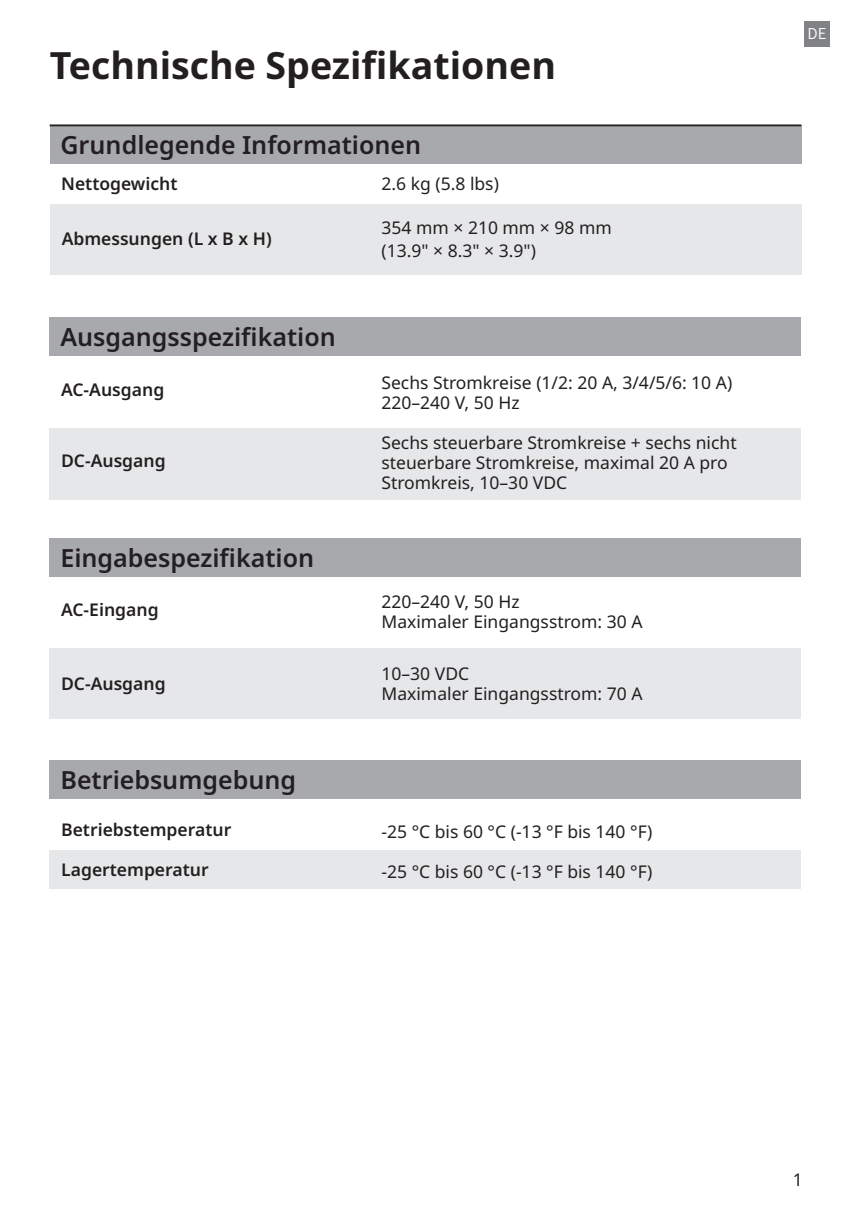
<style>
.page{position:relative;width:851px;height:1205px;background:#fff}
.page>*{position:absolute;margin:0;border:0;box-sizing:border-box;transform-origin:0 0}
.t1{font:700 37.5px "Noto Sans";color:#231f20}
.t2{font:600 25px "Noto Sans";color:#231f20}
.t3{font:17.5px/20px "Noto Sans";color:#231f20}
.t4{font:600 17.5px "Noto Sans";color:#231f20}
.t5{font:15px "Source Han Sans CN";color:#fff}
</style>
<div class="page">
<div style="left:804px;top:21px;width:25px;height:25px;background:#808285"></div>
<div style="left:50px;top:648px;width:751px;height:71px;background:#e6e7e9"></div>
<div style="left:50px;top:125px;width:751px;height:39px;background:#a8a9ad"></div>
<div style="left:50px;top:760px;width:751px;height:39px;background:#a8a9ad"></div>
<div style="left:50px;top:317px;width:751px;height:39px;background:#a8a9ad"></div>
<div style="left:50px;top:538px;width:751px;height:39px;background:#a8a9ad"></div>
<div style="left:50px;top:204px;width:751px;height:71px;background:#e6e7e9"></div>
<div style="left:50px;top:850px;width:751px;height:38px;background:#e6e7e9"></div>
<div style="left:50px;top:428px;width:751px;height:71px;background:#e6e7e9"></div>
<hr style="left:50px;top:124px;width:751px;height:2px;background:#fff">
<h1 class="t1" style="left:50px;top:44px;width:507px">Technische Spezifikationen</h1>
<h2 class="t2" style="left:60px;top:131px;width:362px">Grundlegende Informationen</h2>
<p class="t4" style="left:61px;top:174px;width:118px">Nettogewicht</p>
<p class="t4" style="left:62px;top:229px;width:211px">Abmessungen (L x B x H)</p>
<h2 class="t2" style="left:60px;top:322px;width:277px">Ausgangsspezifikation</h2>
<p class="t4" style="left:61px;top:379px;width:105px">AC-Ausgang</p>
<p class="t4" style="left:61px;top:450px;width:106px">DC-Ausgang</p>
<h2 class="t2" style="left:60px;top:543px;width:255px">Eingabespezifikation</h2>
<p class="t4" style="left:61px;top:599px;width:99px">AC-Eingang</p>
<p class="t4" style="left:61px;top:674px;width:106px">DC-Ausgang</p>
<h2 class="t2" style="left:60px;top:765px;width:237px">Betriebsumgebung</h2>
<p class="t4" style="left:61px;top:820px;width:172px">Betriebstemperatur</p>
<p class="t4" style="left:61px;top:860px;width:149px">Lagertemperatur</p>
<p class="t3" style="left:381px;top:174px;width:119px">2.6 kg (5.8 lbs)</p>
<p class="t3" style="left:381px;top:217px;width:232px;line-height:22.5px">354 mm × 210 mm × 98 mm (13.9" × 8.3" × 3.9")</p>
<p class="t3" style="left:381px;top:373px;width:352px">Sechs Stromkreise (1/2: 20 A, 3/4/5/6: 10 A)<br>220–240 V, 50 Hz</p>
<p class="t3" style="left:381px;top:433px;width:356px">Sechs steuerbare Stromkreise + sechs nicht steuerbare Stromkreise, maximal 20 A pro<br>Stromkreis, 10–30 VDC</p>
<p class="t3" style="left:381px;top:592px;width:262px">220–240 V, 50 Hz<br>Maximaler Eingangsstrom: 30 A</p>
<p class="t3" style="left:381px;top:664px;width:262px">10–30 VDC<br>Maximaler Eingangsstrom: 70 A</p>
<p class="t3" style="left:381px;top:822px;width:272px">-25 °C bis 60 °C (-13 °F bis 140 °F)</p>
<p class="t3" style="left:381px;top:862px;width:272px">-25 °C bis 60 °C (-13 °F bis 140 °F)</p>
<p class="t5" style="left:807px;top:26px;width:21px">DE</p>
<p class="t3" style="left:792px;top:1170px;width:12px">1</p>
</div>
